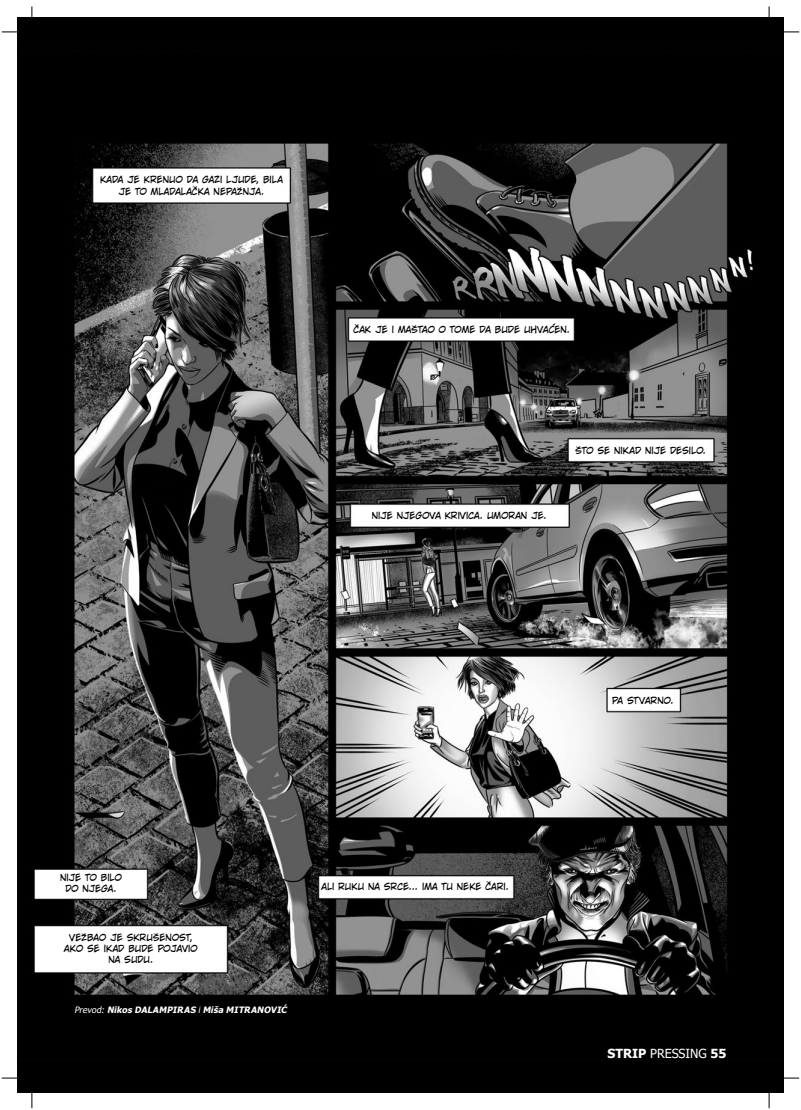
<style>
.page{position:relative;width:801px;height:1110px;background:#fff}
.page>*{position:absolute;margin:0;border:0;box-sizing:border-box;transform-origin:0 0}
.t1{font:12.5px "Tahoma";color:#fff}
.t2{font:9.38px/11.2px "MAAP Cat Claw";letter-spacing:-.005em;color:#000;text-align:center}
.t3{font:italic 700 8.75px "Tahoma";color:#fff}
.s1{font-weight:400}
.s2{font-weight:700}
</style>
<div class="page">
<svg style="left:769px;top:1091px;width:1px;height:16px"></svg>
<svg style="left:32px;top:1091px;width:1px;height:16px"></svg>
<svg style="left:2px;top:32px;width:16px;height:1px"></svg>
<svg style="left:783px;top:32px;width:16px;height:1px"></svg>
<svg style="left:2px;top:1077px;width:16px;height:1px"></svg>
<svg style="left:783px;top:1077px;width:16px;height:1px"></svg>
<img style="left:18px;top:18px;width:765px;height:1073px">
<p class="t2" style="left:100px;top:174px;width:184px">KADA JE KRENUO DA GAZI LJUDE, BILA<br>JE TO MLADALAČKA NEPAŽNJA.</p>
<p class="t2" style="left:354px;top:323px;width:218px">ČAK JE I MAŠTAO O TOME DA BUDE UHVAĆEN.</p>
<p class="t2" style="left:372px;top:509px;width:176px">NIJE NJEGOVA KRIVICA. UMORAN JE.</p>
<p class="t2" style="left:575px;top:444px;width:133px">ŠTO SE NIKAD NIJE DESILO.</p>
<p class="t2" style="left:60px;top:871px;width:63px">NIJE TO BILO<br>DO NJEGA.</p>
<p class="t2" style="left:64px;top:930px;width:135px">VEŽBAO JE SKRUŠENOST,<br>AKO SE IKAD BUDE POJAVIO<br>NA SUDU.</p>
<p class="t3" style="left:74px;top:1003px;width:216px"><span class="s1">Prevod:</span>Nikos DALAMPIRAS <span class="s1">i</span>Miša MITRANOVIĆ</p>
<p class="t2" style="left:321px;top:879px;width:189px">ALI RUKU NA SRCE... IMA TU NEKE ČARI.</p>
<p class="t2" style="left:612px;top:694px;width:63px">PA STVARNO.</p>
<h1 class="t1" style="left:607px;top:1044px;width:120px"><span class="s2">STRIP</span> PRESSING <span class="s2">55</span></h1>
</div>
